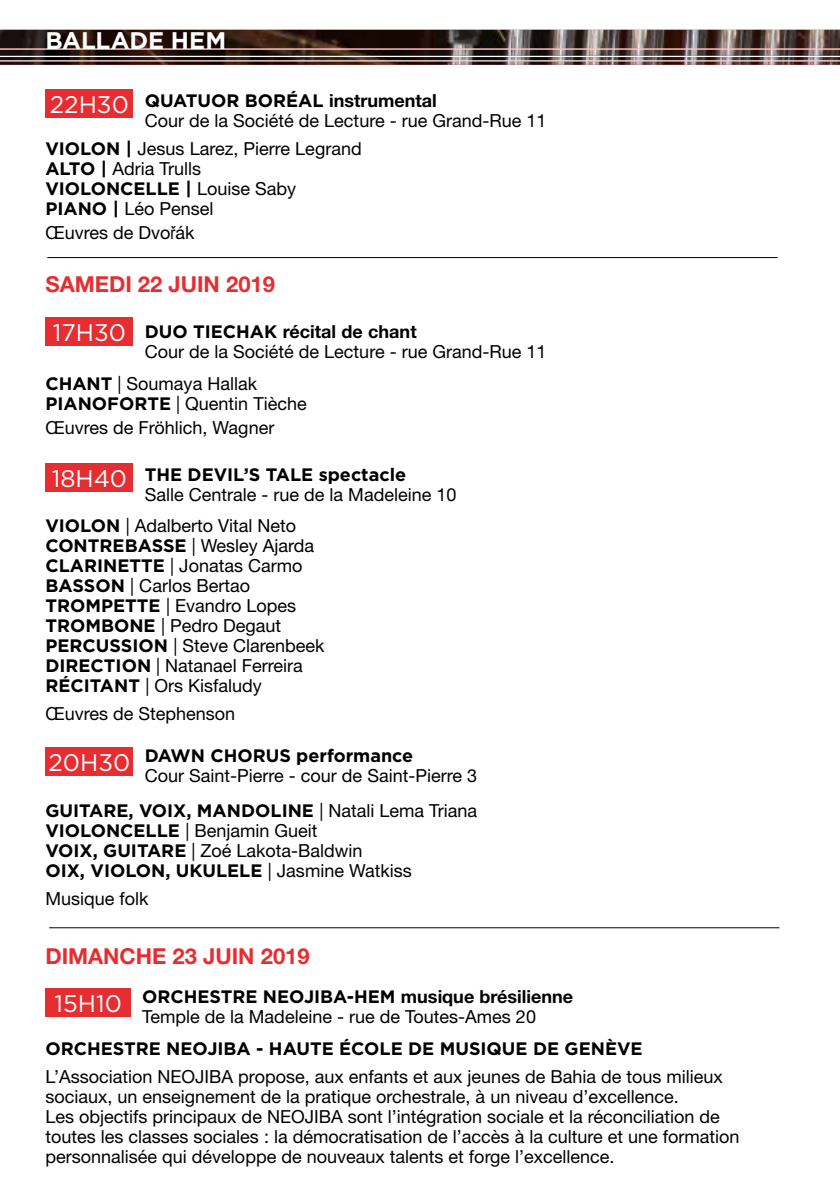
<style>
.page{position:relative;width:840px;height:1191px;background:#fff}
.page>*{position:absolute;margin:0;border:0;box-sizing:border-box;transform-origin:0 0}
.t1{font:24px "Gotham";color:#fff}
.t2{font:700 24px "Gotham";letter-spacing:-.01em;color:#fff}
.t3{font:700 22px "Helvetica Neue LT Std";color:#e62d31}
.t4{font:18px/20px "Helvetica Neue LT Std";color:#000}
.t5{font:700 18px "Gotham";color:#000}
.s1{font-family:"Helvetica Neue LT Std"}
.s2{font-family:"Gotham";font-weight:700}
.s3{font-family:"Helvetica Neue LT Std";font-weight:400}
.s4{font-family:"Arial Narrow"}
.s5{font-weight:700}
</style>
<div class="page">
<img style="left:0;top:30px;width:839px;height:35px">
<div style="left:45px;top:317px;width:88px;height:29px;background:#e62d31"></div>
<div style="left:45px;top:747px;width:88px;height:28px;background:#e62d31"></div>
<div style="left:45px;top:89px;width:88px;height:29px;background:#e62d31"></div>
<div style="left:45px;top:463px;width:88px;height:29px;background:#e62d31"></div>
<div style="left:45px;top:988px;width:86px;height:28px;background:#e62d31"></div>
<hr style="left:47px;top:257px;width:730px;height:1px;background:#000">
<hr style="left:49px;top:927px;width:730px;height:1px;background:#000">
<h1 class="t2" style="left:45px;top:24px;width:182px">BALLADE HEM</h1>
<p class="t5" style="left:145px;top:89px;width:293px">QUATUOR BORÉAL <span class="s1">instrumental</span></p>
<p class="t4" style="left:145px;top:110px;width:403px">Cour de la Société de Lecture - rue Grand-Rue 11</p>
<h1 class="t1" style="left:50px;top:89px;width:80px">22H30</h1>
<p class="t4" style="left:45px;top:138px;width:317px"><span class="s2">VIOLON |</span> Jesus Larez, Pierre Legrand<br><span class="s2">ALTO |</span> Adria Trulls</p>
<p class="t5" style="left:45px;top:176px;width:252px">VIOLONCELLE | <span class="s3">Louise Saby</span></p>
<p class="t4" style="left:45px;top:196px;width:169px;line-height:24px"><span class="s2">PIANO |</span> Léo Pensel<br>Œuvres de Dvo<span class="s4">ř</span>ák</p>
<p class="t3" style="left:45px;top:271px;width:231px">SAMEDI 22 JUIN 2019</p>
<h1 class="t1" style="left:53px;top:317px;width:75px">17H30</h1>
<p class="t4" style="left:45px;top:373px;width:263px"><span class="s2">CHANT</span> | Soumaya Hallak<br><span class="s2">PIANOFORTE</span> | Quentin Tièche</p>
<p class="t4" style="left:45px;top:417px;width:230px">Œuvres de Fröhlich, Wagner</p>
<p class="t4" style="left:145px;top:321px;width:403px"><span class="s2">DUO TIECHAK</span> <span class="s5">récital de chant<br></span>Cour de la Société de Lecture - rue Grand-Rue 11</p>
<p class="t5" style="left:145px;top:462px;width:263px">THE DEVIL’S TALE spectacle</p>
<p class="t4" style="left:145px;top:484px;width:313px">Salle Centrale - rue de la Madeleine 10</p>
<h1 class="t1" style="left:52px;top:463px;width:77px">18H40</h1>
<p class="t4" style="left:45px;top:515px;width:280px"><span class="s2">VIOLON</span> | Adalberto Vital Neto<br><span class="s2">CONTREBASSE</span> | Wesley Ajarda<br><span class="s2">CLARINETTE</span> | Jonatas Carmo<br><span class="s2">BASSON</span> | Carlos Bertao<br><span class="s2">TROMPETTE</span> | Evandro Lopes<br><span class="s2">TROMBONE</span> | Pedro Degaut<br><span class="s2">PERCUSSION</span> | Steve Clarenbeek<br><span class="s2">DIRECTION</span> | Natanael Ferreira<br><span class="s2">RÉCITANT</span> | Ors Kisfaludy</p>
<p class="t4" style="left:45px;top:703px;width:191px">Œuvres de Stephenson</p>
<p class="t5" style="left:145px;top:743px;width:270px">DAWN CHORUS performance</p>
<p class="t4" style="left:145px;top:765px;width:334px">Cour Saint-Pierre - cour de Saint-Pierre 3</p>
<h1 class="t1" style="left:48px;top:747px;width:83px">20H30</h1>
<p class="t5" style="left:45px;top:798px;width:433px">GUITARE, VOIX, MANDOLINE <span class="s3">| Natali Lema Triana</span></p>
<p class="t4" style="left:45px;top:820px;width:318px"><span class="s2">VIOLONCELLE</span> | Benjamin Gueit<br><span class="s2">VOIX, GUITARE</span> | Zoé Lakota-Baldwin</p>
<p class="t5" style="left:45px;top:858px;width:368px">OIX, VIOLON, UKULELE <span class="s3">| Jasmine Watkiss</span></p>
<p class="t4" style="left:45px;top:888px;width:105px">Musique folk</p>
<p class="t3" style="left:45px;top:942px;width:266px">DIMANCHE 23 JUIN 2019</p>
<p class="t5" style="left:142px;top:984px;width:432px">ORCHESTRE NEOJIBA-HEM <span class="s1">musique brésilienne</span></p>
<p class="t4" style="left:142px;top:1006px;width:395px">Temple de la Madeleine - rue de Toutes-Ames 20</p>
<h1 class="t1" style="left:55px;top:988px;width:69px">15H10</h1>
<p class="t5" style="left:45px;top:1036px;width:598px">ORCHESTRE NEOJIBA - HAUTE ÉCOLE DE MUSIQUE DE GENÈVE</p>
<p class="t4" style="left:45px;top:1066px;width:695px">L’Association NEOJIBA propose, aux enfants et aux jeunes de Bahia de tous milieux sociaux, un enseignement de la pratique orchestrale, à un niveau d’excellence.<br>Les objectifs principaux de NEOJIBA sont l’intégration sociale et la réconciliation de toutes les classes sociales : la démocratisation de l’accès à la culture et une formation personnalisée qui développe de nouveaux talents et forge l’excellence.</p>
</div>
